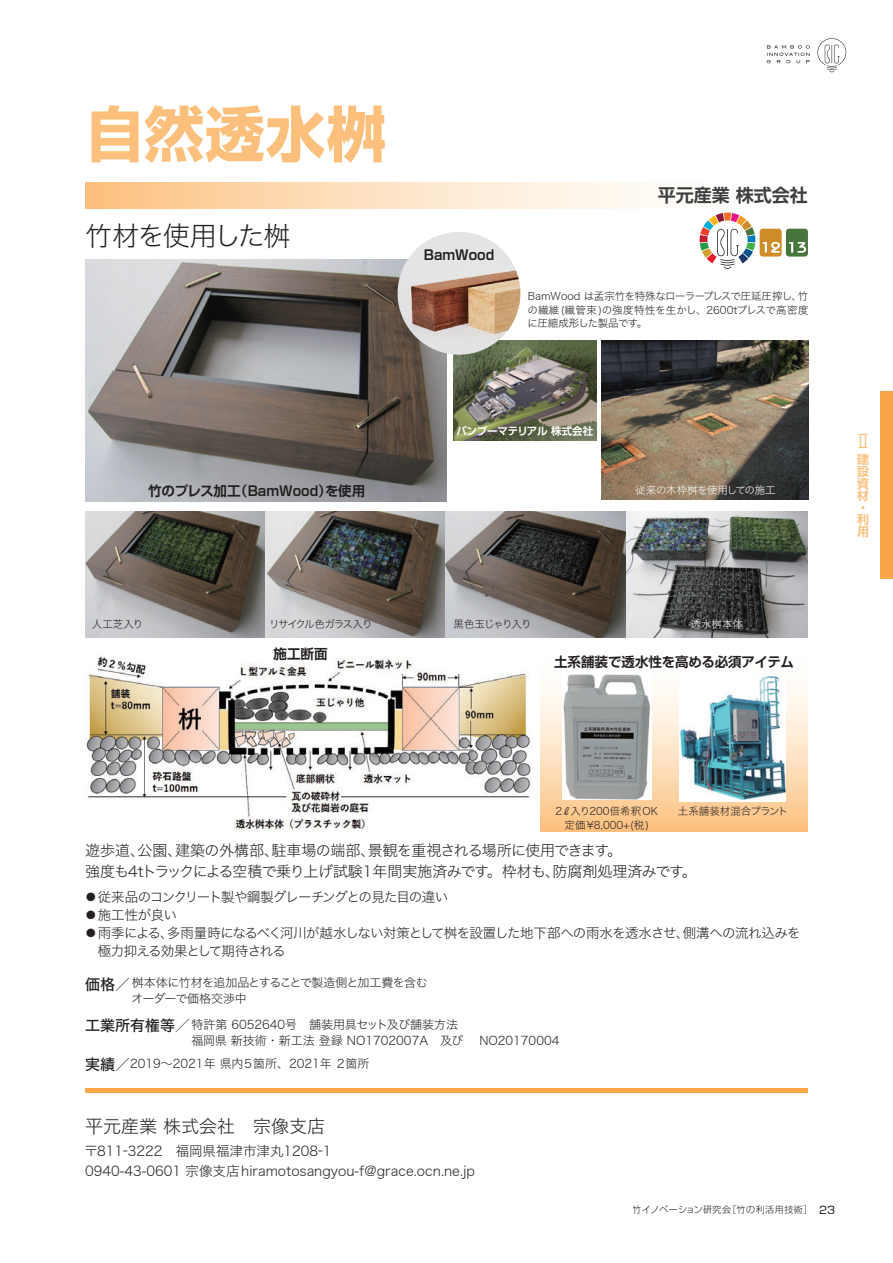
<style>
.page{position:relative;width:893px;height:1263px;background:#fff}
.page>*{position:absolute;margin:0;border:0;box-sizing:border-box;transform-origin:0 0}
.タイトル{font:700 60px "Shin Go Pro";letter-spacing:.015em;color:#fcc07c}
.キャッチ{font:27px "Hiragino Sans W2";letter-spacing:-.045em;color:#231f20}
.問い合わせ社名{font:18px "Hiragino Sans W2";color:#231f20}
.社名{font:700 18px "Shin Go Pro De";color:#3e3e3f}
.t1{font:300 18px "Shin Go Pro";color:#fcc07c}
.本文10pt{font:15px "Hiragino Sans W2";letter-spacing:-.035em;color:#231f20}
.小見出し{font:15px "Hiragino Sans W5";color:#231f20}
.問い合わせ住所{font:13.5px "Hiragino Sans W2";color:#231f20}
.問い合わせ住所-2{font:13.5px/18px "Hiragino Sans W2";letter-spacing:-.055em;color:#231f20}
.商品名{font:700 13.5px "Shin Go Pro De";color:#231f20}
.問い合わせ住所-3{font:13.5px "Hiragino Sans W2";letter-spacing:-.09em;color:#231f20}
.問い合わせ住所-4{font:13.5px "Hiragino Sans W2";letter-spacing:-.025em;color:#231f20}
.概要等{font:12px "Hiragino Sans W2";color:#231f20}
.本文8P{font:12px "Hiragino Sans W2";color:#231f20}
.概要等-2{font:12px "Hiragino Sans W2";letter-spacing:-.045em;color:#231f20}
.概要等-3{font:12px "Hiragino Sans W2";letter-spacing:-.035em;color:#231f20}
.t2{font:700 12px/12px "Shin Go Pro De";color:#fcc07c}
.キャプション40{font:10.5px/13.6px "Hiragino Sans W2";letter-spacing:-.03em;color:#231f20;text-align:justify}
.キャプションS{font:10.5px "Hiragino Sans W2";color:#231f20}
.キャプションS-2{font:10.5px "Hiragino Sans W2";letter-spacing:-.02em;color:#fff}
.商品名-2{font:700 10.5px "Shin Go Pro De";letter-spacing:-.02em;color:#fff}
.キャプション40-2{font:10.5px "Hiragino Sans W2";letter-spacing:-.105em;color:#231f20}
.キャプション40-3{font:10.5px "Hiragino Sans W2";letter-spacing:-.09em;color:#231f20}
.t3{font:10.5px "Shin Go Pro";color:#231f20}
.t4{font:300 9px "Shin Go Pro";letter-spacing:.06em;color:#231f20}
.s1{font-family:"Shin Go Pro";font-weight:500}
.s2{font-family:"Hiragino Sans W5";font-size:15px}
.s3{font-family:"Shin Go Pro";font-weight:500;font-size:15px}
</style>
<div class="page">
<hr style="left:85px;top:1089px;width:723px;height:4px;background:#f9a64a">
<svg style="left:817px;top:38px;width:29px;height:34px"></svg>
<svg style="left:767px;top:45px;width:43px;height:18px"></svg>
<div style="left:880px;top:391px;width:13px;height:187px;background:#f9a64a"></div>
<div style="left:540px;top:648px;width:268px;height:183px;background:linear-gradient(to bottom,#fff,#fdc68a)"></div>
<img style="left:85px;top:259px;width:361px;height:243px">
<img style="left:601px;top:340px;width:207px;height:159px">
<img style="left:85px;top:511px;width:180px;height:127px">
<img style="left:265px;top:511px;width:543px;height:127px">
<div style="left:85px;top:183px;width:723px;height:25px;background:linear-gradient(to right,#fdc588,#fff)"></div>
<img style="left:454px;top:340px;width:142px;height:101px">
<img style="left:85px;top:656px;width:446px;height:175px">
<img style="left:562px;top:672px;width:89px;height:127px">
<img style="left:679px;top:674px;width:107px;height:127px">
<img style="left:398px;top:232px;width:122px;height:123px;border-radius:61px">
<svg style="left:700px;top:213px;width:55px;height:56px"></svg>
<div style="left:760px;top:229px;width:22px;height:28px;background:#cf8d29;border-radius:3px"></div>
<svg style="left:762px;top:242px;width:18px;height:11px"></svg>
<div style="left:786px;top:229px;width:22px;height:28px;background:#46763b;border-radius:3px"></div>
<svg style="left:789px;top:242px;width:17px;height:11px"></svg>
<p class="タイトル" style="left:85px;top:86px;width:303px">自然透水桝</p>
<p class="キャッチ" style="left:85px;top:212px;width:207px">竹材を使用した桝</p>
<p class="商品名" style="left:148px;top:479px;width:219px">竹のプレス加工（BamWood）を使用</p>
<p class="商品名" style="left:424px;top:243px;width:72px">BamWood</p>
<p class="社名" style="left:658px;top:181px;width:151px">平元産業 株式会社</p>
<p class="キャプション40" style="left:527px;top:289px;width:283px">BamWood は孟宗竹を特殊なローラープレスで圧延圧搾し、竹の繊維(繊管束)の強度特性を生かし、2600tプレスで高密度に圧縮成形した製品です。</p>
<p class="商品名-2" style="left:456px;top:423px;width:138px">バンブーマテリアル 株式会社</p>
<p class="キャプションS-2" style="left:635px;top:481px;width:142px">従来の木枠桝を使用しての施工</p>
<p class="キャプション40" style="left:92px;top:616px;width:53px">人工芝入り</p>
<p class="キャプション40-2" style="left:269px;top:615px;width:105px">リサイクル色ガラス入り</p>
<p class="キャプションS-2" style="left:690px;top:615px;width:54px">透水桝本体</p>
<p class="キャプション40-3" style="left:454px;top:615px;width:80px">黒色玉じゃり入り</p>
<p class="商品名" style="left:274px;top:643px;width:55px">施工断面</p>
<p class="商品名" style="left:554px;top:651px;width:242px">土系舗装で透水性を高める必須アイテム</p>
<p class="t1" style="left:854px;top:426px;width:15px">Ⅱ</p>
<p class="t2" style="left:857px;top:452px;width:13px">建設資材・利用</p>
<p class="キャプションS" style="left:556px;top:802px;width:104px">2ℓ入り200倍希釈OK</p>
<p class="キャプションS" style="left:564px;top:815px;width:86px">定価¥8,000+(税)</p>
<p class="キャプションS" style="left:678px;top:802px;width:112px">土系舗装材混合プラント</p>
<p class="本文10pt" style="left:85px;top:837px;width:539px">遊歩道、公園、建築の外構部、駐車場の端部、景観を重視される場所に使用できます。</p>
<p class="本文10pt" style="left:85px;top:858px;width:613px">強度も4tトラックによる空積で乗り上げ試験1年間実施済みです。枠材も、防腐剤処理済みです。</p>
<p class="問い合わせ住所-3" style="left:84px;top:885px;width:366px">⿟従来品のコンクリート製や鋼製グレーチングとの見た目の違い</p>
<p class="問い合わせ住所-4" style="left:84px;top:903px;width:94px">⿟施工性が良い</p>
<p class="問い合わせ住所-2" style="left:98px;top:923px;width:704px;text-indent:-14px">⿟雨季による、多雨量時になるべく河川が越水しない対策として桝を設置した地下部への雨水を透水させ、側溝への流れ込みを極力抑える効果として期待される</p>
<p class="小見出し" style="left:85px;top:971px;width:46px">価格<span class="s1">／</span></p>
<p class="小見出し" style="left:85px;top:1012px;width:106px">工業所有権等<span class="s1">／</span></p>
<p class="概要等-2" style="left:132px;top:972px;width:297px">桝本体に竹材を追加品とすることで製造側と加工費を含む</p>
<p class="概要等-3" style="left:131px;top:988px;width:117px">オーダーで価格交渉中</p>
<p class="概要等" style="left:191px;top:1013px;width:268px">特許第 6052640号　舗装用具セット及び舗装方法</p>
<p class="概要等" style="left:191px;top:1030px;width:370px">福岡県 新技術・新工法 登録 NO1702007A　及び　 NO20170004</p>
<p class="本文8P" style="left:85px;top:1053px;width:286px"><span class="s2">実績</span><span class="s3">／</span>2019～2021年 県内５箇所、2021年 ２箇所</p>
<p class="問い合わせ社名" style="left:85px;top:1110px;width:241px">平元産業 株式会社　宗像支店</p>
<p class="問い合わせ住所" style="left:84px;top:1139px;width:249px">〒811-3222 福岡県福津市津丸1208-1</p>
<p class="問い合わせ住所" style="left:85px;top:1159px;width:392px">0940-43-0601 宗像支店hiramotosangyou-f@grace.ocn.ne.jp</p>
<p class="t4" style="left:633px;top:1202px;width:181px">竹イノベーション研究会［竹の利活用技術］</p>
<p class="t3" style="left:819px;top:1201px;width:17px">23</p>
</div>
